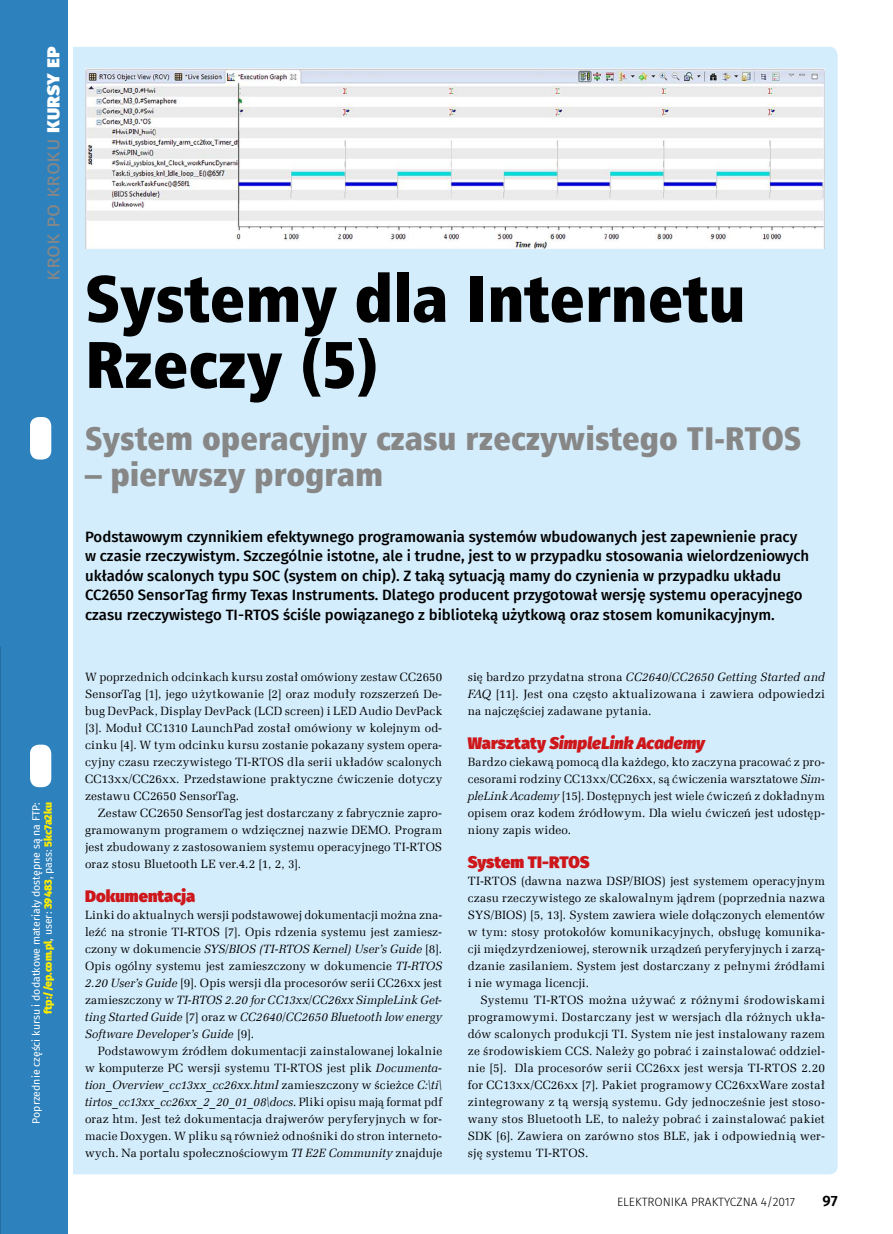
<style>
.page{position:relative;width:893px;height:1234px;background:#fff}
.page>*{position:absolute;margin:0;border:0;box-sizing:border-box;transform-origin:0 0}
.t1{font:66px/66px "Humnst 777 X Blk Cn EU";color:#000}
.t2{font:33px "Humnst 777 X Blk Cn EU";color:#878787}
.t3{font:21px "Fira Sans";color:#878787}
.t4{font:italic 900 16.5px "Fira Sans";letter-spacing:.005em;color:#cd171a}
.t5{font:900 16.5px "Fira Sans";letter-spacing:.005em;color:#cd171a}
.t6{font:500 15px/19.5px "Fira Sans";color:#000}
.t7{font:600 15px "Fira Sans";color:#000}
.t8{font:12px/17px "Zapf Ellipt EU";letter-spacing:.015em;color:#000;text-align:justify}
.t9{font:300 12px "Fira Sans";color:#000}
.t10{font:10.5px/12px "Fira Sans";color:#fff;text-align:right}
.s1{font-weight:800;color:#fff}
.s2{font-weight:800;color:#ffed00}
.s3{font-style:italic}
.s4{font-style:normal}
</style>
<div class="page">
<div style="left:6px;top:47px;width:832px;height:1127px;background:#d4edfc;border-radius:9px"></div>
<div style="left:0;top:0;width:68px;height:1233px;background:#2d81bc"></div>
<div style="left:30px;top:417px;width:21px;height:42px;background:#fff;border-radius:9px"></div>
<div style="left:30px;top:744px;width:21px;height:43px;background:#fff;border-radius:9px"></div>
<hr style="left:68px;top:0;width:4px;height:1233px;background:#fff">
<img style="left:85px;top:68px;width:740px;height:180px">
<svg style="left:0;top:646px;width:1px;height:587px"></svg>
<h3 class="t3" style="left:36px;top:280px;width:235px;rotate:-90deg">Krok po kroku <span class="s1">Kursy EP</span></h3>
<p class="t10" style="left:30px;top:1123px;width:323px;rotate:-90deg">Poprzednie części kursu i dodatkowe materiały dostępne są na FTP: <span class="s2">ftp://ep.com.pl</span>, user: <span class="s2">39483</span>, pass: <span class="s2">5kc7a2ku</span></p>
<h1 class="t1" style="left:85px;top:266px;width:662px">Systemy dla Internetu<br>Rzeczy (5)</h1>
<h2 class="t2" style="left:85px;top:417px;width:718px">System operacyjny czasu rzeczywistego TI-RTOS</h2>
<h2 class="t2" style="left:85px;top:453px;width:300px">– pierwszy program</h2>
<p class="t6" style="left:85px;top:526px;width:726px">Podstawowym czynnikiem efektywnego programowania systemów wbudowanych jest zapewnienie pracy w czasie rzeczywistym. Szczególnie istotne, ale i trudne, jest to w przypadku stosowania wielordzeniowych układów scalonych typu SOC (system on chip). Z taką sytuacją mamy do czynienia w przypadku układu CC2650 SensorTag firmy Texas Instruments. Dlatego producent przygotował wersję systemu operacyjnego czasu rzeczywistego TI-RTOS ściśle powiązanego z biblioteką użytkową oraz stosem komunikacyjnym.</p>
<p class="t8" style="left:85px;top:668px;width:359px">W poprzednich odcinkach kursu został omówiony zestaw CC2650<br>SensorTag [1], jego użytkowanie [2] oraz moduły rozszerzeń De&shy;bug DevPack, Display DevPack (LCD screen) i LED Audio DevPack [3]. Moduł CC1310 LaunchPad został omówiony w kolejnym od&shy;cinku [4]. W tym odcinku kursu zostanie pokazany system opera&shy;cyjny czasu rzeczywistego TI-RTOS dla serii układów scalonych CC13xx/CC26xx. Przedstawione praktyczne ćwiczenie dotyczy zestawu CC2650 SensorTag.</p>
<p class="t8" style="left:85px;top:804px;width:359px;text-indent:13px">Zestaw CC2650 SensorTag jest dostarczany z fabrycznie zapro&shy;gramowanym programem o wdzięcznej nazwie DEMO. Program jest zbudowany z zastosowaniem systemu operacyjnego TI-RTOS oraz stosu Bluetooth LE ver.4.2 [1, 2, 3].</p>
<h3 class="t5" style="left:85px;top:880px;width:112px">Dokumentacja</h3>
<p class="t8" style="left:85px;top:906px;width:359px">Linki do aktualnych wersji podstawowej dokumentacji można zna&shy;leźć na stronie TI-RTOS [7]. Opis rdzenia systemu jest zamiesz&shy;czony w dokumencie <span class="s3">SYS/BIOS (TI-RTOS Kernel) User’s Guide</span> [8].<br>Opis ogólny systemu jest zamieszczony w dokumencie <span class="s3">TI-RTOS 2.20 User’s Guide</span> [9]. Opis wersji dla procesorów serii CC26xx jest zamieszczony w <span class="s3">TI-RTOS 2.20 for CC13xx/CC26xx SimpleLink Get&shy;ting Started Guide</span> [7] oraz w <span class="s3">CC2640/CC2650 Bluetooth low energy Software Developer’s Guide</span> [9].</p>
<p class="t8" style="left:85px;top:1042px;width:359px;text-indent:13px">Podstawowym źródłem dokumentacji zainstalowanej lokalnie w komputerze PC wersji systemu TI-RTOS jest plik <span class="s3">Documenta&shy;tion_Overview_cc13xx_cc26xx.html</span> zamieszczony w ścieżce <span class="s3">C:\ti\ tirtos_cc13xx_cc26xx_2_20_01_08\docs</span>. Pliki opisu mają format pdf oraz htm. Jest też dokumentacja drajwerów peryferyjnych w for&shy;macie Doxygen. W pliku są również odnośniki do stron interneto&shy;wych. Na portalu społecznościowym <span class="s3">TI E2E Community</span> znajduje</p>
<p class="t8" style="left:468px;top:668px;width:359px">się bardzo przydatna strona <span class="s3">CC2640/CC2650 Getting Started and FAQ</span> [11]. Jest ona często aktualizowana i zawiera odpowiedzi na najczęściej zadawane pytania.</p>
<h3 class="t4" style="left:468px;top:727px;width:239px"><span class="s4">Warsztaty</span> SimpleLink Academy</h3>
<p class="t8" style="left:468px;top:753px;width:359px">Bardzo ciekawą pomocą dla każdego, kto zaczyna pracować z pro&shy;cesorami rodziny CC13xx/CC26xx, są ćwiczenia warsztatowe <span class="s3">Sim&shy;pleLink Academy</span> [15]. Dostępnych jest wiele ćwiczeń z dokładnym opisem oraz kodem źródłowym. Dla wielu ćwiczeń jest udostęp&shy;niony zapis wideo.</p>
<h3 class="t5" style="left:468px;top:846px;width:124px">System TI-RTOS</h3>
<p class="t8" style="left:468px;top:872px;width:359px">TI-RTOS (dawna nazwa DSP/BIOS) jest systemem operacyjnym czasu rzeczywistego ze skalowalnym jądrem (poprzednia nazwa SYS/BIOS) [5, 13]. System zawiera wiele dołączonych elementów w tym: stosy protokołów komunikacyjnych, obsługę komunika&shy;cji międzyrdzeniowej, sterownik urządzeń peryferyjnych i zarzą&shy;dzanie zasilaniem. System jest dostarczany z pełnymi źródłami i nie wymaga licencji.</p>
<p class="t8" style="left:468px;top:991px;width:359px;text-indent:13px">Systemu TI-RTOS można używać z różnymi środowiskami programowymi. Dostarczany jest w wersjach dla różnych ukła&shy;dów scalonych produkcji TI. System nie jest instalowany razem ze środowiskiem CCS. Należy go pobrać i zainstalować oddziel&shy;nie [5]. Dla procesorów serii CC26xx jest wersja TI-RTOS 2.20 for CC13xx/CC26xx [7]. Pakiet programowy CC26xxWare został zintegrowany z tą wersją systemu. Gdy jednocześnie jest stoso&shy;wany stos Bluetooth LE, to należy pobrać i zainstalować pakiet SDK [6]. Zawiera on zarówno stos BLE, jak i odpowiednią wer&shy;sję systemu TI-RTOS.</p>
<p class="t9" style="left:617px;top:1193px;width:180px">ELEKTRONIKA PRAKTYCZNA 4/2017</p>
<p class="t7" style="left:823px;top:1188px;width:17px">97</p>
</div>
